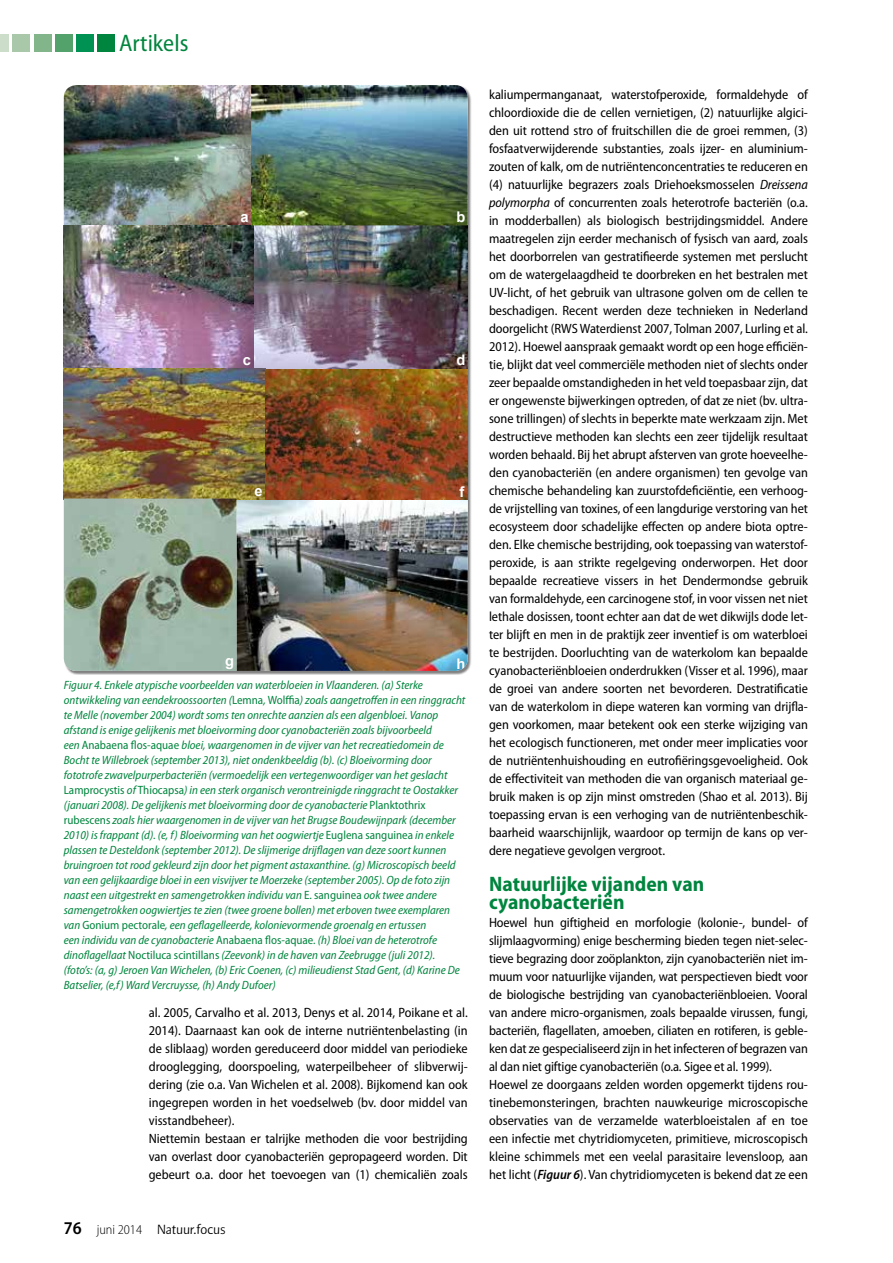
<style>
.page{position:relative;width:893px;height:1263px;background:#fff}
.page>*{position:absolute;margin:0;border:0;box-sizing:border-box;transform-origin:0 0}
.t1{font:semi-condensed 24px "Myriad Pro";color:#00853e}
.t2{font:700 semi-condensed 21px/18px "Myriad Pro";color:#00853e}
.t3{font:15px "Beo Sans R11";color:#000}
.t4{font:700 14.7px "Arial";color:#fff}
.t5{font:semi-condensed 13.5px/18px "Myriad Pro";letter-spacing:-.005em;color:#000}
.t6{font:italic semi-condensed 12px/15px "Myriad Pro";color:#00853e}
.s1{font-style:normal}
.s2{font-family:"Myriad Pro";font-weight:600;font-stretch:semi-condensed;font-size:18px}
.s3{font-family:"Myriad Pro";font-weight:300;font-stretch:semi-condensed;font-size:13.5px}
.s4{font-style:italic}
.s5{font-weight:600;font-style:italic}
</style>
<div class="page">
<img style="left:64px;top:85px;width:404px;height:586px">
<div style="left:98px;top:34px;width:17px;height:17px;background:#00853e"></div>
<div style="left:77px;top:34px;width:17px;height:17px;background:#009252"></div>
<div style="left:55px;top:34px;width:17px;height:17px;background:#53a26c"></div>
<div style="left:34px;top:34px;width:17px;height:17px;background:#82b58a"></div>
<div style="left:13px;top:34px;width:17px;height:17px;background:#a9c8aa"></div>
<div style="left:0;top:34px;width:9px;height:17px;background:#ccddca"></div>
<h1 class="t1" style="left:119px;top:30px;width:71px">Artikels</h1>
<p class="t4" style="left:241px;top:208px;width:10px">a</p>
<p class="t4" style="left:457px;top:208px;width:10px">b</p>
<p class="t4" style="left:243px;top:350px;width:10px">c</p>
<p class="t4" style="left:457px;top:350px;width:10px">d</p>
<p class="t4" style="left:255px;top:481px;width:10px">e</p>
<p class="t4" style="left:460px;top:482px;width:6px">f</p>
<p class="t4" style="left:225px;top:651px;width:10px">g</p>
<p class="t4" style="left:457px;top:654px;width:10px">h</p>
<p class="t6" style="left:64px;top:677px;width:403px">Figuur 4. Enkele atypische voorbeelden van waterbloeien in Vlaanderen. (a) Sterke ontwikkeling van eendekroossoorten (<span class="s1">Lemna</span>, <span class="s1">Wolffia</span>) zoals aangetroffen in een ringgracht te Melle (november 2004) wordt soms ten onrechte aanzien als een algenbloei. Vanop afstand is enige gelijkenis met bloeivorming door cyanobacteriën zoals bijvoorbeeld<br>een <span class="s1">Anabaena flos-aquae</span> bloei, waargenomen in de vijver van het recreatiedomein de Bocht te Willebroek (september 2013), niet ondenkbeeldig (b). (c) Bloeivorming door fototrofe zwavelpurperbacteriën (vermoedelijk een vertegenwoordiger van het geslacht <span class="s1">Lamprocystis</span> of <span class="s1">Thiocapsa</span>) in een sterk organisch verontreinigde ringgracht te Oostakker (januari 2008). De gelijkenis met bloeivorming door de cyanobacterie <span class="s1">Planktothrix rubescens</span> zoals hier waargenomen in de vijver van het Brugse Boudewijnpark (december 2010) is frappant (d). (e, f) Bloeivorming van het oogwiertje <span class="s1">Euglena sanguinea</span> in enkele plassen te Desteldonk (september 2012). De slijmerige drijflagen van deze soort kunnen bruingroen tot rood gekleurd zijn door het pigment astaxanthine. (g) Microscopisch beeld van een gelijkaardige bloei in een visvijver te Moerzeke (september 2005). Op de foto zijn naast een uitgestrekt en samengetrokken individu van <span class="s1">E. sanguinea</span> ook twee andere samengetrokken oogwiertjes te zien (twee groene bollen) met erboven twee exemplaren van <span class="s1">Gonium pectorale</span>, een geflagelleerde, kolonievormende groenalg en ertussen<br>een individu van de cyanobacterie <span class="s1">Anabaena flos-aquae</span>. (h) Bloei van de heterotrofe dinoflagellaat <span class="s1">Noctiluca scintillans</span> (Zeevonk) in de haven van Zeebrugge (juli 2012). (foto’s: (a, g) Jeroen Van Wichelen, (b) Eric Coenen, (c) milieudienst Stad Gent, (d) Karine De Batselier, (e,f) Ward Vercruysse, (h) Andy Dufoer)</p>
<p class="t5" style="left:149px;top:1004px;width:320px">al. 2005, Carvalho et al. 2013, Denys et al. 2014, Poikane et al.<br>2014). Daarnaast kan ook de interne nutriëntenbelasting (in de sliblaag) worden gereduceerd door middel van periodieke drooglegging, doorspoeling, waterpeilbeheer of slibverwij&shy;dering (zie o.a. Van Wichelen et al. 2008). Bijkomend kan ook ingegrepen worden in het voedselweb (bv. door middel van visstandbeheer).<br>Niettemin bestaan er talrijke methoden die voor bestrijding van overlast door cyanobacteriën gepropageerd worden. Dit gebeurt o.a. door het toevoegen van (1) chemicaliën zoals</p>
<p class="t3" style="left:64px;top:1222px;width:163px"><span class="s2">76</span> <span class="s3">juni 2014</span> Natuur.focus</p>
<p class="t5" style="left:489px;top:86px;width:320px;text-align:justify">kaliumpermanganaat, waterstofperoxide, formaldehyde of chloordioxide die de cellen vernietigen, (2) natuurlijke algici&shy;den uit rottend stro of fruitschillen die de groei remmen, (3) fosfaatverwijderende substanties, zoals ijzer- en aluminium&shy;zouten of kalk, om de nutriëntenconcentraties te reduceren en (4) natuurlijke begrazers zoals Driehoeksmosselen <span class="s4">Dreissena polymorpha</span> of concurrenten zoals heterotrofe bacteriën (o.a. in modderballen) als biologisch bestrijdingsmiddel. Andere maatregelen zijn eerder mechanisch of fysisch van aard, zoals het doorborrelen van gestratifieerde systemen met perslucht om de watergelaagdheid te doorbreken en het bestralen met UV-licht, of het gebruik van ultrasone golven om de cellen te beschadigen. Recent werden deze technieken in Nederland doorgelicht (RWS Waterdienst 2007, Tolman 2007, Lurling et al.<br>2012). Hoewel aanspraak gemaakt wordt op een hoge efficiën&shy;tie, blijkt dat veel commerciële methoden niet of slechts onder zeer bepaalde omstandigheden in het veld toepasbaar zijn, dat er ongewenste bijwerkingen optreden, of dat ze niet (bv. ultra&shy;sone trillingen) of slechts in beperkte mate werkzaam zijn. Met destructieve methoden kan slechts een zeer tijdelijk resultaat worden behaald. Bij het abrupt afsterven van grote hoeveelhe&shy;den cyanobacteriën (en andere organismen) ten gevolge van chemische behandeling kan zuurstofdeficiëntie, een verhoog&shy;de vrijstelling van toxines, of een langdurige verstoring van het ecosysteem door schadelijke effecten op andere biota optre&shy;den. Elke chemische bestrijding, ook toepassing van waterstof&shy;peroxide, is aan strikte regelgeving onderworpen. Het door bepaalde recreatieve vissers in het Dendermondse gebruik van formaldehyde, een carcinogene stof, in voor vissen net niet lethale dosissen, toont echter aan dat de wet dikwijls dode let&shy;ter blijft en men in de praktijk zeer inventief is om waterbloei te bestrijden. Doorluchting van de waterkolom kan bepaalde cyanobacteriënbloeien onderdrukken (Visser et al. 1996), maar de groei van andere soorten net bevorderen. Destratificatie van de waterkolom in diepe wateren kan vorming van drijfla&shy;gen voorkomen, maar betekent ook een sterke wijziging van het ecologisch functioneren, met onder meer implicaties voor de nutriëntenhuishouding en eutrofiëringsgevoeligheid. Ook de effectiviteit van methoden die van organisch materiaal ge&shy;bruik maken is op zijn minst omstreden (Shao et al. 2013). Bij toepassing ervan is een verhoging van de nutriëntenbeschik&shy;baarheid waarschijnlijk, waardoor op termijn de kans op ver&shy;dere negatieve gevolgen vergroot.</p>
<h2 class="t2" style="left:489px;top:875px;width:217px">Natuurlijke vijanden van cyanobacteriën</h2>
<p class="t5" style="left:489px;top:914px;width:320px">Hoewel hun giftigheid en morfologie (kolonie-, bundel- of slijmlaagvorming) enige bescherming bieden tegen niet-selec&shy;tieve begrazing door zoöplankton, zijn cyanobacteriën niet im&shy;muum voor natuurlijke vijanden, wat perspectieven biedt voor de biologische bestrijding van cyanobacteriënbloeien. Vooral van andere micro-organismen, zoals bepaalde virussen, fungi, bacteriën, flagellaten, amoeben, ciliaten en rotiferen, is geble&shy;ken dat ze gespecialiseerd zijn in het infecteren of begrazen van al dan niet giftige cyanobacteriën (o.a. Sigee et al. 1999).<br>Hoewel ze doorgaans zelden worden opgemerkt tijdens rou&shy;tinebemonsteringen, brachten nauwkeurige microscopische observaties van de verzamelde waterbloeistalen af en toe een infectie met chytridiomyceten, primitieve, microscopisch kleine schimmels met een veelal parasitaire levensloop, aan het licht (<span class="s5">Figuur 6</span>). Van chytridiomyceten is bekend dat ze een</p>
</div>
